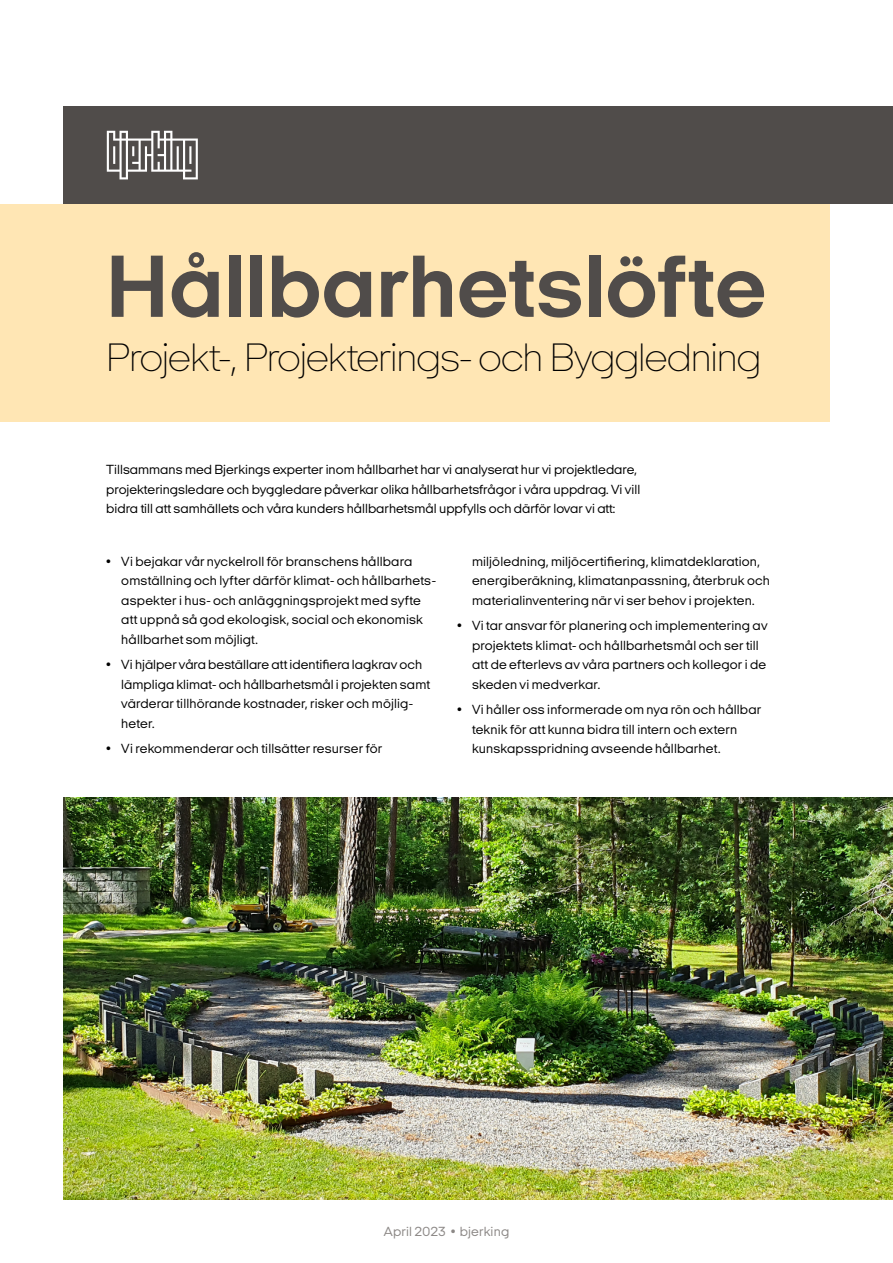
<style>
.page{position:relative;width:893px;height:1263px;background:#fff}
.page>*{position:absolute;margin:0;border:0;box-sizing:border-box;transform-origin:0 0}
.t1{font:700 90px "Italian Plate No 2 Expanded";letter-spacing:.005em;color:#504c4a}
.t2{font:100 40.5px "Italian Plate No 2 Expanded";letter-spacing:-.025em;color:#000}
.Brödtext_punktlista{font:13.5px/19.5px "Italian Plate No 2 Expanded";letter-spacing:.01em;color:#000}
.t3{font:13.5px "Italian Plate No 2 Expanded";letter-spacing:.015em;color:#8c8886}
</style>
<div class="page">
<div style="left:64px;top:106px;width:829px;height:98px;background:#504c4a"></div>
<svg style="left:107px;top:131px;width:91px;height:48px"></svg>
<div style="left:0;top:204px;width:829px;height:218px;background:#ffe6b4"></div>
<img style="left:64px;top:797px;width:829px;height:402px">
<p class="t1" style="left:106px;top:238px;width:661px">Hållbarhetslöfte</p>
<p class="t2" style="left:106px;top:335px;width:657px">Projekt-, Projekterings- och Byggledning</p>
<p class="Brödtext_punktlista" style="left:106px;top:460px;width:535px">Tillsammans med Bjerkings experter inom hållbarhet har vi analyserat hur vi projektledare, projekteringsledare och byggledare påverkar olika hållbarhetsfrågor i våra uppdrag. Vi vill bidra till att samhällets och våra kunders hållbarhetsmål uppfylls och därför lovar vi att:</p>
<p class="Brödtext_punktlista" style="left:121px;top:552px;width:316px;text-indent:-15px">• Vi bejakar vår nyckelroll för branschens hållbara omställning och lyfter därför klimat- och hållbarhets&shy;aspekter i hus- och anläggningsprojekt med syfte att uppnå så god ekologisk, social och ekonomisk hållbarhet som möjligt.</p>
<p class="Brödtext_punktlista" style="left:121px;top:655px;width:310px;text-indent:-15px">• Vi hjälper våra beställare att identifiera lagkrav och lämpliga klimat- och hållbarhetsmål i projekten samt värderar tillhörande kostnader, risker och möjlig&shy;heter.</p>
<p class="Brödtext_punktlista" style="left:106px;top:739px;width:277px">• Vi rekommenderar och tillsätter resurser för</p>
<p class="Brödtext_punktlista" style="left:472px;top:552px;width:300px">miljöledning, miljöcertifiering, klimatdeklaration, energiberäkning, klimatanpassning, återbruk och materialinventering när vi ser behov i projekten.</p>
<p class="Brödtext_punktlista" style="left:472px;top:616px;width:297px;text-indent:-15px">• Vi tar ansvar för planering och implementering av projektets klimat- och hållbarhetsmål och ser till att de efterlevs av våra partners och kollegor i de skeden vi medverkar.</p>
<p class="Brödtext_punktlista" style="left:472px;top:700px;width:291px;text-indent:-15px">• Vi håller oss informerade om nya rön och hållbar teknik för att kunna bidra till intern och extern kunskapsspridning avseende hållbarhet.</p>
<p class="t3" style="left:384px;top:1224px;width:127px">April 2023 • bjerking</p>
</div>
